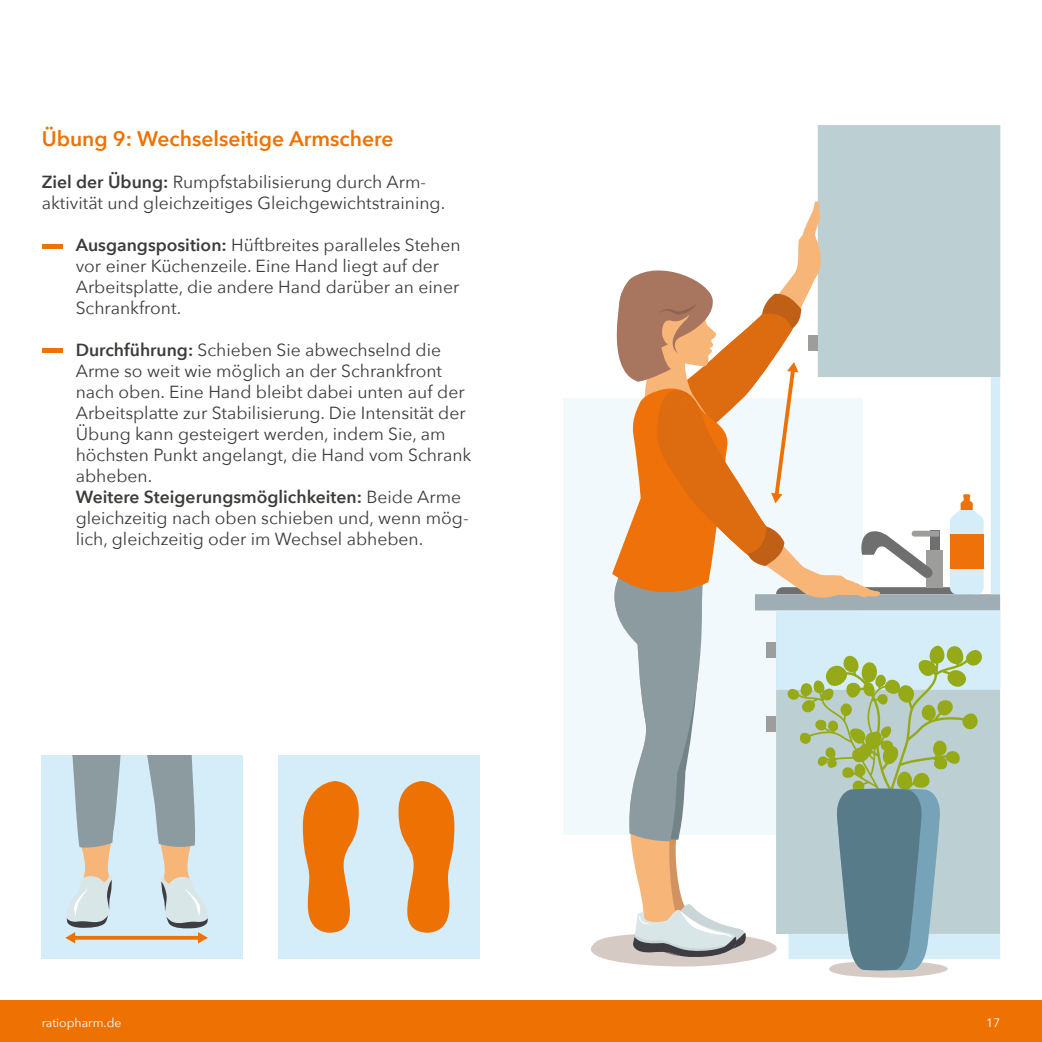
<style>
.page{position:relative;width:1042px;height:1042px;background:#fff}
.page>*{position:absolute;margin:0;border:0;box-sizing:border-box;transform-origin:0 0}
.t1{font:600 21px "Avenir Next";color:#ee7203}
.t2{font:17.5px/21px "Avenir Next";color:#3c3c3b}
.t3{font:12.25px "Avenir Next";color:#fff}
.s1{font-weight:600}
</style>
<div class="page">
<div style="left:42px;top:755px;width:201px;height:203px;background:#d4edf9"></div>
<div style="left:278px;top:755px;width:201px;height:203px;background:#d4edf9"></div>
<div style="left:563px;top:398px;width:299px;height:436px;background:#f2f9fd"></div>
<div style="left:0;top:1000px;width:1042px;height:42px;background:#ee7203"></div>
<div style="left:42px;top:244px;width:21px;height:5px;background:#ee7203"></div>
<div style="left:42px;top:348px;width:21px;height:5px;background:#ee7203"></div>
<div style="left:818px;top:125px;width:182px;height:76px;background:#bcd0d3"></div>
<svg style="left:398px;top:781px;width:57px;height:152px"></svg>
<svg style="left:302px;top:781px;width:57px;height:152px"></svg>
<svg style="left:65px;top:755px;width:143px;height:188px"></svg>
<svg style="left:572px;top:201px;width:428px;height:776px"></svg>
<p class="t1" style="left:42px;top:121px;width:353px">Übung 9: Wechselseitige Armschere</p>
<p class="t2" style="left:42px;top:171px;width:405px"><span class="s1">Ziel der Übung:</span> Rumpfstabilisierung durch Arm&shy;aktivität und gleichzeitiges Gleichgewichtstraining.</p>
<p class="t2" style="left:76px;top:234px;width:386px"><span class="s1">Ausgangsposition:</span> Hüftbreites paralleles Stehen vor einer Küchenzeile. Eine Hand liegt auf der Arbeitsplatte, die andere Hand darüber an einer Schrankfront.</p>
<p class="t2" style="left:76px;top:339px;width:397px"><span class="s1">Durchführung:</span> Schieben Sie abwechselnd die Arme so weit wie möglich an der Schrankfront nach oben. Eine Hand bleibt dabei unten auf der Arbeitsplatte zur Stabilisierung. Die Intensität der Übung kann gesteigert werden, indem Sie, am höchsten Punkt angelangt, die Hand vom Schrank abheben.<br><span class="s1">Weitere Steigerungsmöglichkeiten:</span> Beide Arme gleichzeitig nach oben schieben und, wenn mög&shy;lich, gleichzeitig oder im Wechsel abheben.</p>
<p class="t3" style="left:42px;top:1013px;width:81px">ratiopharm.de</p>
<p class="t3" style="left:986px;top:1013px;width:16px">17</p>
</div>
